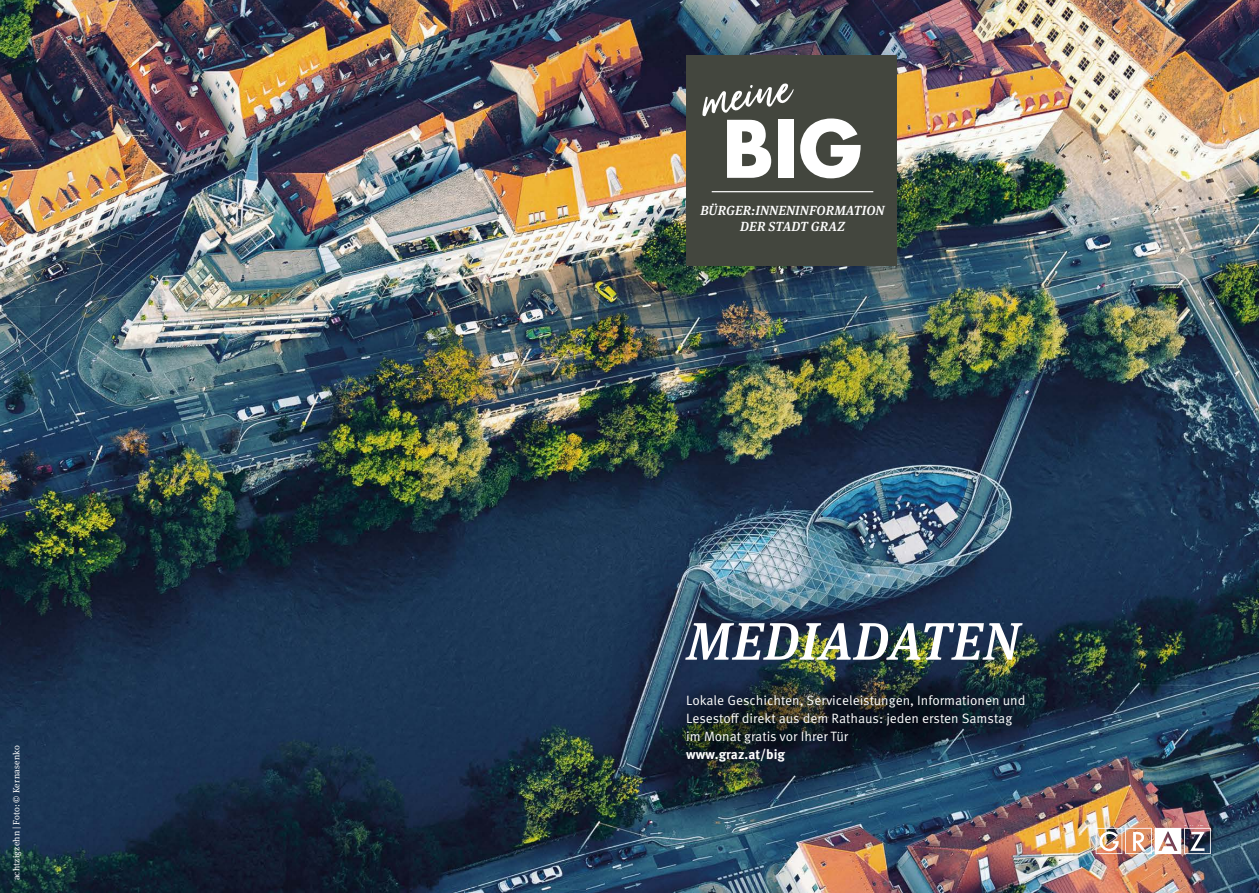
<style>
.page{position:relative;width:1259px;height:893px;background:#fff}
.page>*{position:absolute;margin:0;border:0;box-sizing:border-box;transform-origin:0 0}
.t1{font:700 87px "Futura PT";color:#fff}
.t2{font:italic 500 52.8px "Meta Serif Pro";letter-spacing:.01em;color:#fff}
.t3{font:13.5px/18px "Meta Pro Norm";color:#fff}
.t4{font:700 13.5px "Meta Pro";color:#fff}
.t5{font:italic 500 13.2px/16px "Meta Serif Pro";letter-spacing:.01em;color:#fff;text-align:center}
.t6{font:9px "Meta Serif Pro";letter-spacing:.02em;color:#fff}
</style>
<div class="page">
<img style="left:0;top:0;width:1259px;height:893px">
<img style="left:1095px;top:828px;width:115px;height:26px">
<div style="left:686px;top:55px;width:210px;height:210px;background:#43463e"></div>
<hr style="left:711px;top:191px;width:162px;height:1px;background:#fff">
<svg style="left:702px;top:83px;width:91px;height:33px"></svg>
<svg style="left:669px;top:682px;width:93px;height:94px;background:#17242b"></svg>
<svg style="left:728px;top:669px;width:94px;height:93px;background:#1a2427"></svg>
<svg style="left:801px;top:674px;width:94px;height:93px;background:#161e27"></svg>
<img style="left:867px;top:668px;width:94px;height:93px;border-radius:50%">
<p class="t6" style="left:10px;top:880px;width:136px;rotate:-90deg">achtzigzehn | Foto: © Kernasenko</p>
<h1 class="t1" style="left:721px;top:93px;width:145px">BIG</h1>
<p class="t5" style="left:700px;top:201px;width:186px">BÜRGER:INNENINFORMATION<br>DER STADT GRAZ</p>
<h2 class="t2" style="left:686px;top:601px;width:334px">MEDIADATEN</h2>
<p class="t3" style="left:686px;top:690px;width:340px">Lokale Geschichten, Serviceleistungen, Informationen und<br>Lesestoff direkt aus dem Rathaus: jeden ersten Samstag im Monat gratis vor Ihrer Tür</p>
<p class="t4" style="left:686px;top:744px;width:100px">www.graz.at/big</p>
</div>
